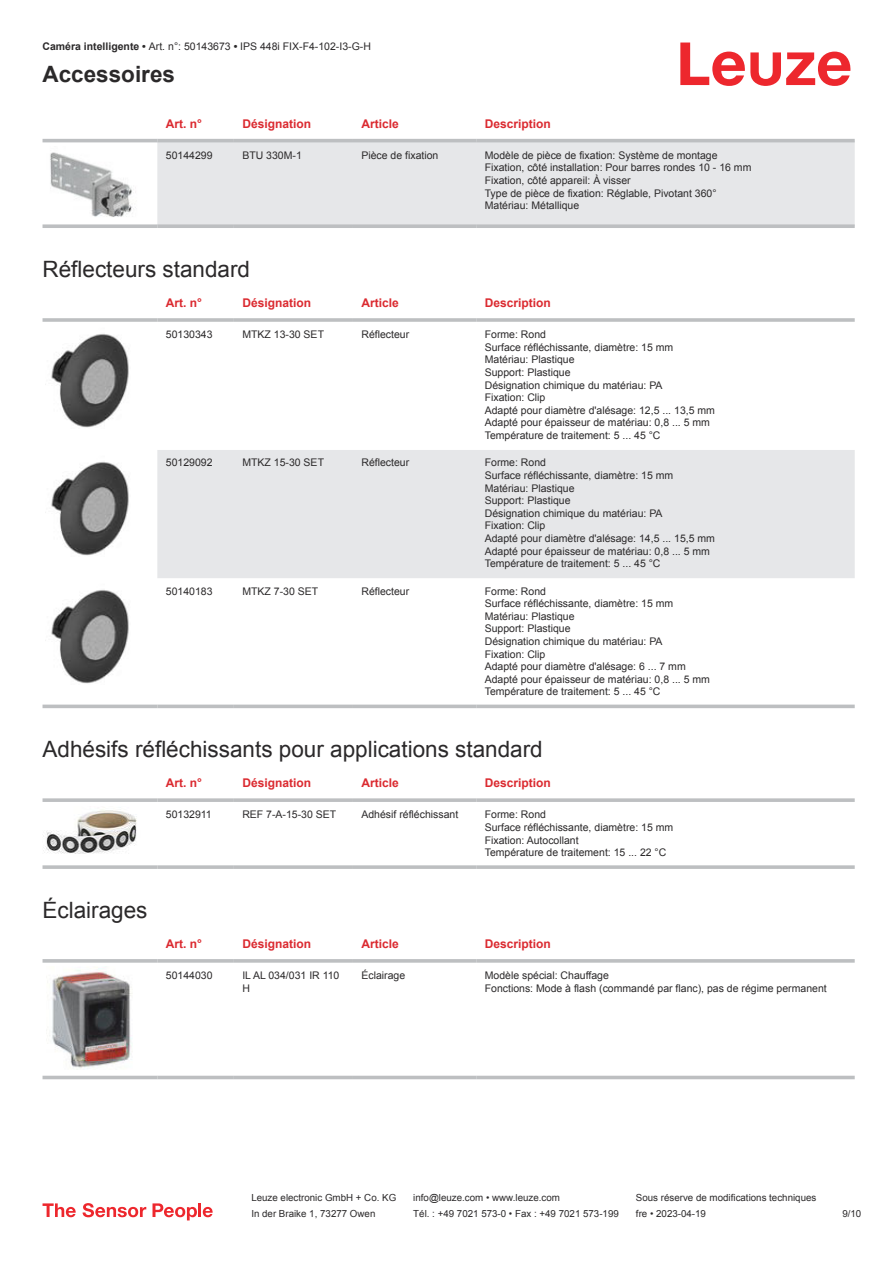
<style>
.page{position:relative;width:893px;height:1263px;background:#fff}
.page>*{position:absolute;margin:0;border:0;box-sizing:border-box;transform-origin:0 0}
.t1{font:22.5px "Arial";color:#2b292a}
.t2{font:700 22.5px "Arial";color:#2b292a}
.t3{font:700 12px "Arial";color:#db2a30}
.t4{font:10.5px/12.6px "Arial";color:#2b292a}
.t5{font:9.75px "Arial";color:#2b292a}
.s1{font-weight:700}
</style>
<div class="page">
<svg style="left:680px;top:43px;width:170px;height:43px"></svg>
<svg style="left:43px;top:138px;width:811px;height:5px"></svg>
<div style="left:157px;top:142px;width:698px;height:82px;background:#e6e7e9"></div>
<hr style="left:43px;top:139px;width:114px;height:3px;background:#bdbfc1">
<hr style="left:157px;top:139px;width:77px;height:3px;background:#bdbfc1">
<hr style="left:234px;top:139px;width:119px;height:3px;background:#bdbfc1">
<hr style="left:353px;top:139px;width:123px;height:3px;background:#bdbfc1">
<hr style="left:476px;top:139px;width:379px;height:3px;background:#bdbfc1">
<svg style="left:43px;top:224px;width:114px;height:4px"></svg>
<svg style="left:157px;top:224px;width:77px;height:4px"></svg>
<svg style="left:234px;top:224px;width:119px;height:4px"></svg>
<svg style="left:353px;top:224px;width:123px;height:4px"></svg>
<svg style="left:476px;top:224px;width:379px;height:4px;fill:#bdbfc1"></svg>
<img style="left:50px;top:152px;width:86px;height:65px">
<svg style="left:43px;top:704px;width:812px;height:5px;fill:#efeff0"></svg>
<div style="left:157px;top:450px;width:698px;height:128px;background:#e6e7e9"></div>
<hr style="left:43px;top:318px;width:114px;height:4px;background:#c3c5c7">
<svg style="left:157px;top:318px;width:77px;height:4px"></svg>
<hr style="left:234px;top:318px;width:119px;height:4px;background:#c4c6c7">
<hr style="left:353px;top:318px;width:123px;height:4px;background:#c3c5c7">
<svg style="left:476px;top:318px;width:379px;height:4px;fill:#cacccd"></svg>
<hr style="left:43px;top:705px;width:114px;height:3px;background:#bdbfc1">
<hr style="left:157px;top:705px;width:77px;height:3px;background:#bdbfc1">
<hr style="left:234px;top:705px;width:119px;height:3px;background:#bdbfc1">
<hr style="left:353px;top:705px;width:123px;height:3px;background:#bdbfc1">
<hr style="left:476px;top:705px;width:379px;height:3px;background:#bdbfc1">
<img style="left:45px;top:334px;width:84px;height:94px">
<img style="left:45px;top:462px;width:84px;height:94px">
<img style="left:45px;top:590px;width:84px;height:94px">
<svg style="left:43px;top:798px;width:114px;height:4px"></svg>
<svg style="left:157px;top:798px;width:77px;height:4px"></svg>
<svg style="left:234px;top:798px;width:119px;height:4px"></svg>
<svg style="left:353px;top:798px;width:123px;height:4px"></svg>
<svg style="left:476px;top:798px;width:379px;height:4px;fill:#c0c2c4"></svg>
<svg style="left:43px;top:865px;width:114px;height:4px"></svg>
<svg style="left:157px;top:865px;width:77px;height:4px"></svg>
<svg style="left:234px;top:865px;width:119px;height:4px"></svg>
<svg style="left:353px;top:865px;width:123px;height:4px"></svg>
<svg style="left:476px;top:865px;width:379px;height:4px;fill:#c2c4c5"></svg>
<img style="left:43px;top:810px;width:94px;height:44px">
<svg style="left:43px;top:966px;width:812px;height:114px"></svg>
<svg style="left:43px;top:959px;width:114px;height:4px"></svg>
<svg style="left:157px;top:959px;width:77px;height:4px"></svg>
<svg style="left:234px;top:959px;width:119px;height:4px"></svg>
<svg style="left:353px;top:959px;width:123px;height:4px"></svg>
<svg style="left:476px;top:959px;width:379px;height:4px;fill:#c3c5c7"></svg>
<hr style="left:43px;top:1076px;width:114px;height:3px;background:#bdbfc1">
<hr style="left:157px;top:1076px;width:77px;height:3px;background:#bdbfc1">
<hr style="left:234px;top:1076px;width:119px;height:3px;background:#bdbfc1">
<hr style="left:353px;top:1076px;width:123px;height:3px;background:#bdbfc1">
<hr style="left:476px;top:1076px;width:379px;height:3px;background:#bdbfc1">
<img style="left:47px;top:967px;width:89px;height:106px">
<svg style="left:43px;top:1203px;width:33px;height:14px"></svg>
<svg style="left:83px;top:1203px;width:63px;height:14px"></svg>
<svg style="left:153px;top:1203px;width:44px;height:17px"></svg>
<hr style="left:198px;top:1203px;width:3px;height:14px;background:#ed272d">
<svg style="left:203px;top:1207px;width:10px;height:10px"></svg>
<p class="t4" style="left:43px;top:41px;width:330px"><span class="s1">Caméra intelligente •</span> Art. n°: 50143673 <span class="s1">•</span> IPS 448i FIX-F4-102-I3-G-H</p>
<h1 class="t2" style="left:43px;top:66px;width:134px">Accessoires</h1>
<p class="t3" style="left:166px;top:119px;width:38px">Art. n°</p>
<p class="t3" style="left:242px;top:119px;width:70px">Désignation</p>
<p class="t3" style="left:361px;top:119px;width:39px">Article</p>
<p class="t3" style="left:485px;top:119px;width:68px">Description</p>
<p class="t4" style="left:166px;top:150px;width:48px">50144299</p>
<p class="t4" style="left:242px;top:150px;width:61px">BTU 330M-1</p>
<p class="t4" style="left:361px;top:150px;width:79px">Pièce de fixation</p>
<p class="t4" style="left:485px;top:150px;width:268px">Modèle de pièce de fixation: Système de montage Fixation, côté installation: Pour barres rondes 10 - 16 mm Fixation, côté appareil: À visser<br>Type de pièce de fixation: Réglable, Pivotant 360° Matériau: Métallique</p>
<h1 class="t1" style="left:43px;top:260px;width:209px">Réflecteurs standard</h1>
<p class="t3" style="left:166px;top:298px;width:38px">Art. n°</p>
<p class="t3" style="left:242px;top:298px;width:70px">Désignation</p>
<p class="t3" style="left:361px;top:298px;width:39px">Article</p>
<p class="t3" style="left:485px;top:298px;width:68px">Description</p>
<p class="t4" style="left:166px;top:329px;width:48px">50130343</p>
<p class="t4" style="left:242px;top:329px;width:83px">MTKZ 13-30 SET</p>
<p class="t4" style="left:361px;top:329px;width:49px">Réflecteur</p>
<p class="t4" style="left:485px;top:329px;width:232px">Forme: Rond<br>Surface réfléchissante, diamètre: 15 mm<br>Matériau: Plastique<br>Support: Plastique<br>Désignation chimique du matériau: PA<br>Fixation: Clip<br>Adapté pour diamètre d'alésage: 12,5 ... 13,5 mm<br>Adapté pour épaisseur de matériau: 0,8 ... 5 mm<br>Température de traitement: 5 ... 45 °C</p>
<p class="t4" style="left:166px;top:457px;width:48px">50129092</p>
<p class="t4" style="left:242px;top:457px;width:83px">MTKZ 15-30 SET</p>
<p class="t4" style="left:361px;top:457px;width:49px">Réflecteur</p>
<p class="t4" style="left:485px;top:457px;width:232px">Forme: Rond<br>Surface réfléchissante, diamètre: 15 mm<br>Matériau: Plastique<br>Support: Plastique<br>Désignation chimique du matériau: PA<br>Fixation: Clip<br>Adapté pour diamètre d'alésage: 14,5 ... 15,5 mm<br>Adapté pour épaisseur de matériau: 0,8 ... 5 mm<br>Température de traitement: 5 ... 45 °C</p>
<p class="t4" style="left:166px;top:586px;width:48px">50140183</p>
<p class="t4" style="left:242px;top:586px;width:77px">MTKZ 7-30 SET</p>
<p class="t4" style="left:361px;top:586px;width:49px">Réflecteur</p>
<p class="t4" style="left:485px;top:586px;width:227px">Forme: Rond<br>Surface réfléchissante, diamètre: 15 mm<br>Matériau: Plastique<br>Support: Plastique<br>Désignation chimique du matériau: PA<br>Fixation: Clip<br>Adapté pour diamètre d'alésage: 6 ... 7 mm<br>Adapté pour épaisseur de matériau: 0,8 ... 5 mm<br>Température de traitement: 5 ... 45 °C</p>
<h1 class="t1" style="left:43px;top:740px;width:502px">Adhésifs réfléchissants pour applications standard</h1>
<p class="t3" style="left:166px;top:778px;width:38px">Art. n°</p>
<p class="t3" style="left:242px;top:778px;width:70px">Désignation</p>
<p class="t3" style="left:361px;top:778px;width:39px">Article</p>
<p class="t3" style="left:485px;top:778px;width:68px">Description</p>
<p class="t4" style="left:166px;top:809px;width:47px">50132911</p>
<p class="t4" style="left:242px;top:809px;width:95px">REF 7-A-15-30 SET</p>
<p class="t4" style="left:361px;top:809px;width:98px">Adhésif réfléchissant</p>
<p class="t4" style="left:485px;top:809px;width:190px">Forme: Rond<br>Surface réfléchissante, diamètre: 15 mm<br>Fixation: Autocollant<br>Température de traitement: 15 ... 22 °C</p>
<h1 class="t1" style="left:43px;top:901px;width:107px">Éclairages</h1>
<p class="t3" style="left:166px;top:939px;width:38px">Art. n°</p>
<p class="t3" style="left:242px;top:939px;width:70px">Désignation</p>
<p class="t3" style="left:361px;top:939px;width:39px">Article</p>
<p class="t3" style="left:485px;top:939px;width:68px">Description</p>
<p class="t4" style="left:166px;top:970px;width:48px">50144030</p>
<p class="t4" style="left:242px;top:970px;width:99px">IL AL 034/031 IR 110<br>H</p>
<p class="t4" style="left:361px;top:970px;width:45px">Éclairage</p>
<p class="t4" style="left:485px;top:970px;width:343px">Modèle spécial: Chauffage<br>Fonctions: Mode à flash (commandé par flanc), pas de régime permanent</p>
<p class="t5" style="left:251px;top:1194px;width:146px">Leuze electronic GmbH + Co. KG</p>
<p class="t5" style="left:413px;top:1194px;width:148px">info@leuze.com • www.leuze.com</p>
<p class="t5" style="left:636px;top:1194px;width:182px">Sous réserve de modifications techniques</p>
<p class="t5" style="left:251px;top:1210px;width:126px">In der Braike 1, 73277 Owen</p>
<p class="t5" style="left:413px;top:1210px;width:207px">Tél. : +49 7021 573-0 • Fax : +49 7021 573-199</p>
<p class="t5" style="left:636px;top:1210px;width:72px">fre • 2023-04-19</p>
<p class="t5" style="left:842px;top:1210px;width:20px">9 /10</p>
</div>
